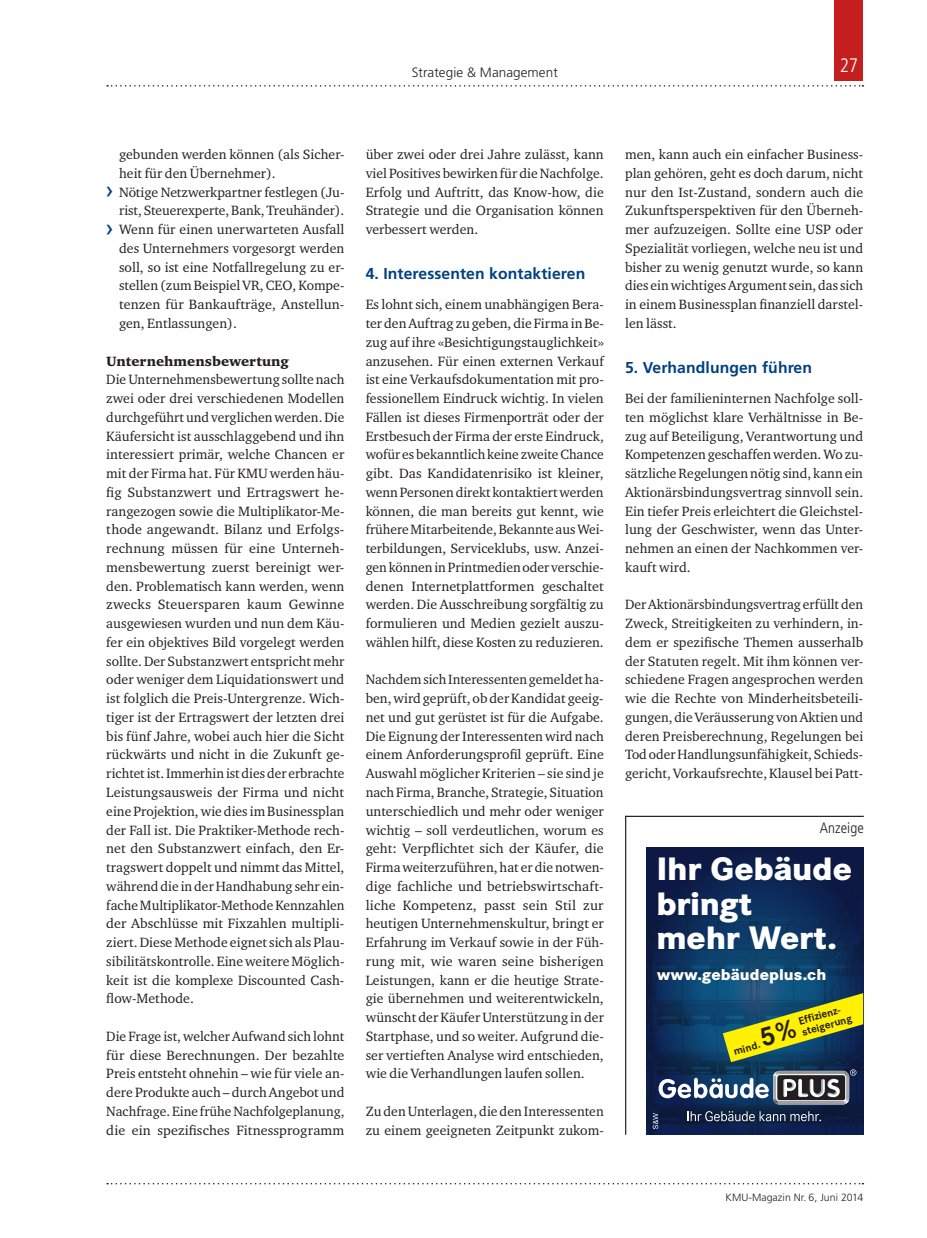
<style>
.page{position:relative;width:927px;height:1238px;background:#fff}
.page>*{position:absolute;margin:0;border:0;box-sizing:border-box;transform-origin:0 0}
.t1{font:800 31.8px/34.5px "Corporate SBQ";letter-spacing:-.005em;color:#fff}
.t2{font:300 condensed 19.5px "Frutiger LT Std";color:#fff}
.t3{font:700 15.75px "Frutiger LT Std";letter-spacing:.005em;color:#014081}
.t4{font:800 15.45px "Corporate SBQ";letter-spacing:.005em;color:#fff}
.t5{font:300 condensed 15px "Frutiger LT Std";letter-spacing:.005em;color:#231f20}
.t6{font:13.8px/18.8px "Charter ITC";letter-spacing:.005em;color:#231f20;text-align:justify}
.t7{font:13.8px "Charter ITC Blac";letter-spacing:.005em;color:#231f20}
.t8{font:300 13.5px "Frutiger LT Std";letter-spacing:.005em;color:#231f20}
.t9{font:300 10.5px "Frutiger LT Std";letter-spacing:.005em;color:#231f20}
.t10{font:700 10.35px/11.2px "Corporate SBQ";color:#231f20}
.s1{font-family:"Frutiger LT Std";font-size:24px;color:#014081}
</style>
<div class="page">
<svg style="left:107px;top:85px;width:756px;height:2px"></svg>
<svg style="left:107px;top:1183px;width:756px;height:1px"></svg>
<div style="left:835px;top:0;width:28px;height:81px;background:#c41e1f"></div>
<hr style="left:626px;top:815px;width:238px;height:2px;background:#231f20">
<hr style="left:625px;top:815px;width:1px;height:319px;background:#231f20">
<img style="left:646px;top:847px;width:217px;height:287px">
<svg style="left:653px;top:1113px;width:5px;height:16px"></svg>
<img style="left:776px;top:1103px;width:67px;height:1px">
<img style="left:773px;top:1071px;width:76px;height:32px">
<svg style="left:659px;top:1077px;width:110px;height:21px"></svg>
<svg style="left:687px;top:1110px;width:134px;height:11px"></svg>
<img style="left:778px;top:1100px;width:69px;height:2px">
<svg style="left:777px;top:1069px;width:79px;height:31px;background:#63646a"></svg>
<svg style="left:723px;top:993px;width:140px;height:69px;background:#788e3d"></svg>
<p class="t8" style="left:412px;top:64px;width:148px">Strategie &amp; Management</p>
<h2 class="t2" style="left:840px;top:54px;width:20px">27</h2>
<p class="t6" style="left:119px;top:145px;width:227px">gebunden werden können (als Sicher-</p>
<p class="t6" style="left:119px;top:163px;width:158px">heit für den Übernehmer).</p>
<p class="t6" style="left:106px;top:182px;width:240px"><span class="s1">›</span> Nötige Netzwerkpartner festlegen (Ju-</p>
<p class="t6" style="left:119px;top:201px;width:227px">rist, Steuerexperte, Bank, Treuhänder).</p>
<p class="t6" style="left:106px;top:220px;width:240px"><span class="s1">›</span> Wenn für einen unerwarteten Ausfall</p>
<p class="t6" style="left:119px;top:238px;width:227px">des Unternehmers vorgesorgt werden</p>
<p class="t6" style="left:119px;top:257px;width:227px">soll, so ist eine Notfallregelung zu er-</p>
<p class="t6" style="left:119px;top:276px;width:227px">stellen (zum Beispiel VR, CEO, Kompe-</p>
<p class="t6" style="left:119px;top:295px;width:227px">tenzen für Bankaufträge, Anstellun-</p>
<p class="t6" style="left:119px;top:313px;width:119px">gen, Entlassungen).</p>
<p class="t7" style="left:106px;top:352px;width:184px">Unternehmensbewertung</p>
<p class="t6" style="left:106px;top:370px;width:240px">Die Unternehmensbewertung sollte nach zwei oder drei verschiedenen Modellen durchgeführt und verglichen werden. Die Käufersicht ist ausschlaggebend und ihn interessiert primär, welche Chancen er mit der Firma hat. Für KMU werden häu&shy;fig Substanzwert und Ertragswert he&shy;rangezogen sowie die Multiplikator-Me&shy;thode angewandt. Bilanz und Erfolgs&shy;rechnung müssen für eine Unterneh&shy;mensbewertung zuerst bereinigt wer&shy;den. Problematisch kann werden, wenn zwecks Steuersparen kaum Gewinne ausgewiesen wurden und nun dem Käu&shy;fer ein objektives Bild vorgelegt werden sollte. Der Substanzwert entspricht mehr oder weniger dem Liquidationswert und ist folglich die Preis-Untergrenze. Wich&shy;tiger ist der Ertragswert der letzten drei bis fünf Jahre, wobei auch hier die Sicht rückwärts und nicht in die Zukunft ge&shy;richtet ist. Immerhin ist dies der erbrachte Leistungsausweis der Firma und nicht eine Projektion, wie dies im Businessplan der Fall ist. Die Praktiker-Methode rech&shy;net den Substanzwert einfach, den Er&shy;tragswert doppelt und nimmt das Mittel, während die in der Handhabung sehr ein&shy;fache Multiplikator-Methode Kennzahlen der Abschlüsse mit Fixzahlen multipli&shy;ziert. Diese Methode eignet sich als Plau&shy;sibilitätskontrolle. Eine weitere Möglich&shy;keit ist die komplexe Discounted Cash&shy;flow-Methode.</p>
<p class="t6" style="left:106px;top:1026px;width:240px">Die Frage ist, welcher Aufwand sich lohnt für diese Berechnungen. Der bezahlte Preis entsteht ohnehin – wie für viele an&shy;dere Produkte auch – durch Angebot und Nachfrage. Eine frühe Nachfolgeplanung, die ein spezifisches Fitnessprogramm</p>
<p class="t6" style="left:366px;top:145px;width:240px">über zwei oder drei Jahre zulässt, kann viel Positives bewirken für die Nachfolge.<br>Erfolg und Auftritt, das Know-how, die Strategie und die Organisation können verbessert werden.</p>
<p class="t3" style="left:366px;top:264px;width:221px">4. Interessenten kontaktieren</p>
<p class="t6" style="left:366px;top:295px;width:240px">Es lohnt sich, einem unabhängigen Bera&shy;ter den Auftrag zu geben, die Firma in Be&shy;zug auf ihre «Besichtigungstauglichkeit» anzusehen. Für einen externen Verkauf ist eine Verkaufsdokumentation mit pro&shy;fessionellem Eindruck wichtig. In vielen Fällen ist dieses Firmenporträt oder der Erstbesuch der Firma der erste Eindruck, wofür es bekanntlich keine zweite Chance gibt. Das Kandidatenrisiko ist kleiner, wenn Personen direkt kontaktiert werden können, die man bereits gut kennt, wie frühere Mitarbeitende, Bekannte aus Wei&shy;terbildungen, Serviceklubs, usw. Anzei&shy;gen können in Printmedien oder verschie&shy;denen Internetplattformen geschaltet werden. Die Ausschreibung sorgfältig zu formulieren und Medien gezielt auszu&shy;wählen hilft, diese Kosten zu reduzieren.</p>
<p class="t6" style="left:366px;top:670px;width:240px;text-align:left">Nachdem sich Interessenten gemeldet ha&shy;ben, wird geprüft, ob der Kandidat geeig&shy;net und gut gerüstet ist für die Aufgabe.<br>Die Eignung der Interessenten wird nach einem Anforderungsprofil geprüft. Eine Auswahl möglicher Kriterien – sie sind je nach Firma, Branche, Strategie, Situation unterschiedlich und mehr oder weniger wichtig – soll verdeutlichen, worum es geht: Verpflichtet sich der Käufer, die Firma weiterzuführen, hat er die notwen&shy;dige fachliche und betriebswirtschaft&shy;liche Kompetenz, passt sein Stil zur heutigen Unternehmenskultur, bringt er Erfahrung im Verkauf sowie in der Füh&shy;rung mit, wie waren seine bisherigen Leistungen, kann er die heutige Strate&shy;gie übernehmen und weiterentwickeln, wünscht der Käufer Unterstützung in der Startphase, und so weiter. Aufgrund die&shy;ser vertieften Analyse wird entschieden, wie die Verhandlungen laufen sollen.</p>
<p class="t6" style="left:366px;top:1101px;width:240px">Zu den Unterlagen, die den Interessenten zu einem geeigneten Zeitpunkt zukom-</p>
<p class="t6" style="left:625px;top:145px;width:240px">men, kann auch ein einfacher Business&shy;plan gehören, geht es doch darum, nicht nur den Ist-Zustand, sondern auch die Zukunftsperspektiven für den Überneh&shy;mer aufzuzeigen. Sollte eine USP oder Spezialität vorliegen, welche neu ist und bisher zu wenig genutzt wurde, so kann dies ein wichtiges Argument sein, das sich in einem Businessplan finanziell darstel&shy;len lässt.</p>
<p class="t3" style="left:625px;top:358px;width:188px">5. Verhandlungen führen</p>
<p class="t6" style="left:625px;top:388px;width:240px">Bei der familieninternen Nachfolge soll&shy;ten möglichst klare Verhältnisse in Be&shy;zug auf Beteiligung, Verantwortung und Kompetenzen geschaffen werden. Wo zu&shy;sätzliche Regelungen nötig sind, kann ein Aktionärsbindungsvertrag sinnvoll sein.<br>Ein tiefer Preis erleichtert die Gleichstel&shy;lung der Geschwister, wenn das Unter&shy;nehmen an einen der Nachkommen ver&shy;kauft wird.</p>
<p class="t6" style="left:625px;top:595px;width:240px">Der Aktionärsbindungsvertrag erfüllt den Zweck, Streitigkeiten zu verhindern, in&shy;dem er spezifische Themen ausserhalb der Statuten regelt. Mit ihm können ver&shy;schiedene Fragen angesprochen werden wie die Rechte von Minderheitsbeteili&shy;gungen, die Veräusserung von Aktien und deren Preisberechnung, Regelungen bei Tod oder Handlungsunfähigkeit, Schieds&shy;gericht, Vorkaufsrechte, Klausel bei Patt-</p>
<p class="t5" style="left:820px;top:818px;width:45px">Anzeige</p>
<h1 class="t1" style="left:656px;top:851px;width:197px">Ihr Gebäude bringt<br>mehr Wert.</h1>
<p class="t4" style="left:657px;top:964px;width:171px">www.gebäudeplus.ch</p>
<p class="t10" style="left:797px;top:1016px;width:53px;rotate:-16deg">Effi zienz&shy;steigerung</p>
<p class="t10" style="left:732px;top:1046px;width:29px;rotate:-16deg">mind.</p>
<p class="t9" style="left:726px;top:1191px;width:139px">KMU-Magazin Nr. 6, Juni 2014</p>
</div>
